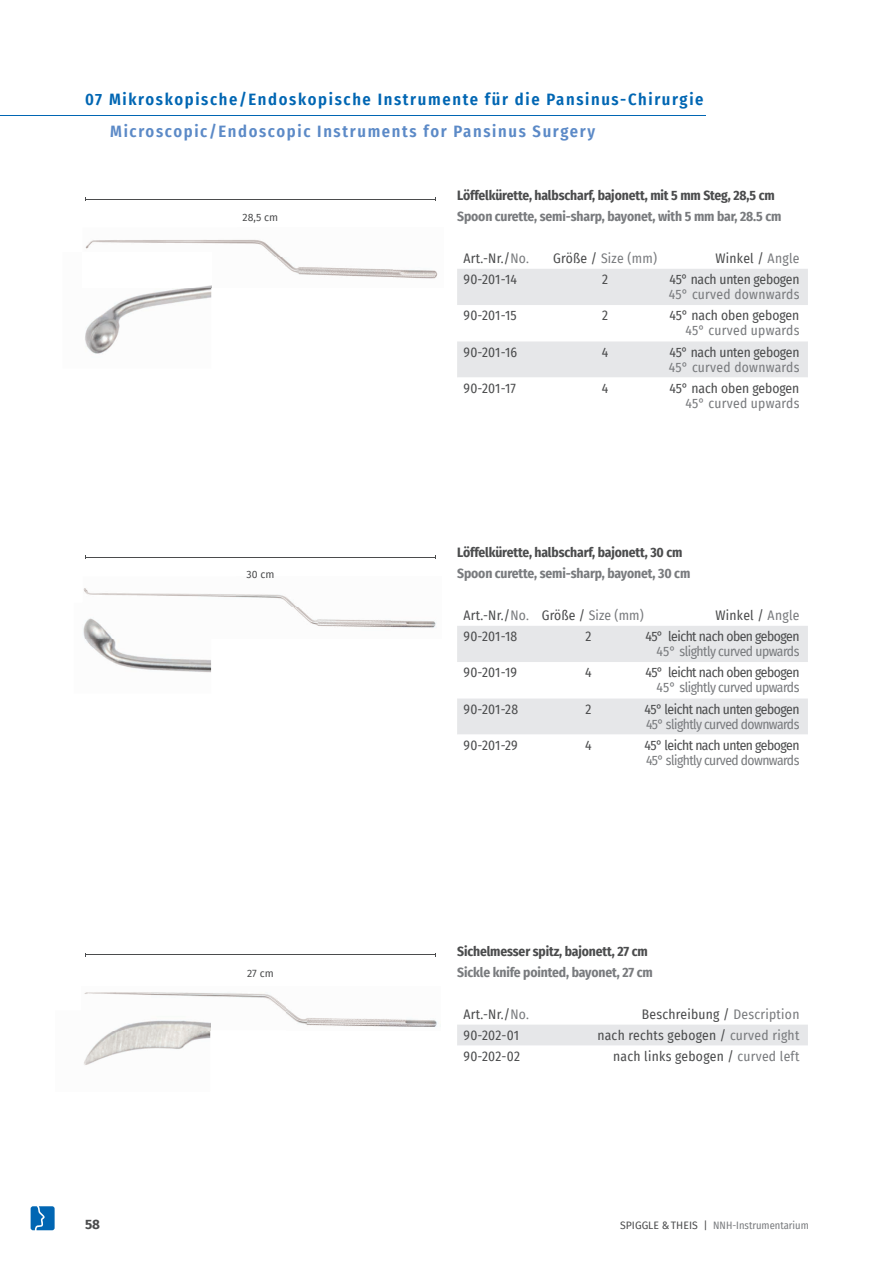
<style>
.page{position:relative;width:893px;height:1263px;background:#fff}
.page>*{position:absolute;margin:0;border:0;box-sizing:border-box;transform-origin:0 0}
.t1{font:600 16.5px "Fira Sans Condensed";letter-spacing:.1em;color:#0166b3}
.t2{font:600 16.5px "Fira Sans Condensed";letter-spacing:.1em;color:#5c8ac7}
.t3{font:13.5px "Fira Sans Condensed";color:#4b4c4d}
.t4{font:700 13.5px "Fira Sans Condensed";letter-spacing:-.01em;color:#4b4c4d}
.t5{font:700 13.5px "Fira Sans Condensed";letter-spacing:-.01em;color:#797b7e}
.t6{font:13.5px "Fira Sans Condensed";letter-spacing:.02em;color:#4b4c4d}
.t7{font:13.5px "Fira Sans Condensed";letter-spacing:-.035em;color:#797b7e}
.t8{font:13.5px "Fira Sans Condensed";letter-spacing:-.035em;color:#4b4c4d}
.t9{font:13.5px "Fira Sans Condensed";letter-spacing:.02em;color:#797b7e}
.t10{font:700 13.5px "Fira Sans";color:#4b4c4d}
.t11{font:10.5px "Fira Sans Condensed";color:#797b7e}
.t12{font:10.5px "Fira Sans";color:#4b4c4d}
.s1{color:#797b7e}
.s2{color:#4b4c4d}
.s3{font-family:"Fira Sans";color:#4b4c4d}
</style>
<div class="page">
<svg style="left:457px;top:269px;width:351px;height:108px"></svg>
<svg style="left:457px;top:626px;width:351px;height:108px"></svg>
<div style="left:457px;top:1025px;width:351px;height:21px;background:#e6e7e9"></div>
<hr style="left:0;top:116px;width:706px;height:1px;background:#0166b3">
<img style="left:85px;top:239px;width:196px;height:18px">
<img style="left:392px;top:269px;width:46px;height:10px">
<img style="left:211px;top:257px;width:181px;height:30px">
<img style="left:85px;top:287px;width:126px;height:67px">
<img style="left:85px;top:252px;width:126px;height:35px">
<img style="left:83px;top:588px;width:214px;height:19px">
<img style="left:390px;top:620px;width:46px;height:8px">
<img style="left:293px;top:607px;width:97px;height:20px">
<img style="left:84px;top:638px;width:127px;height:35px">
<img style="left:83px;top:603px;width:128px;height:35px">
<img style="left:84px;top:992px;width:100px;height:4px">
<img style="left:184px;top:992px;width:253px;height:38px">
<img style="left:84px;top:1030px;width:126px;height:35px">
<img style="left:115px;top:1010px;width:95px;height:20px">
<hr style="left:85px;top:199px;width:350px;height:1px;background:#4b4c4d">
<hr style="left:85px;top:557px;width:350px;height:1px;background:#4b4c4d">
<hr style="left:85px;top:954px;width:350px;height:1px;background:#4b4c4d">
<svg style="left:31px;top:1206px;width:24px;height:24px"></svg>
<p class="t1" style="left:85px;top:86px;width:620px">07 Mikroskopische/Endoskopische Instrumente für die Pansinus-Chirurgie</p>
<p class="t2" style="left:110px;top:117px;width:486px">Microscopic/Endoscopic Instruments for Pansinus Surgery</p>
<p class="t12" style="left:243px;top:209px;width:37px">28,5 cm</p>
<p class="t12" style="left:246px;top:566px;width:29px">30 cm</p>
<p class="t12" style="left:247px;top:965px;width:28px">27 cm</p>
<p class="t4" style="left:457px;top:184px;width:319px">Löffelkürette, halbscharf, bajonett, mit 5 mm Steg, 28,5 cm</p>
<p class="t5" style="left:457px;top:205px;width:326px">Spoon curette, semi-sharp, bayonet, with 5 mm bar, 28.5 cm</p>
<p class="t3" style="left:463px;top:248px;width:67px">Art.-Nr./<span class="s1">No.</span></p>
<p class="t9" style="left:553px;top:248px;width:105px"><span class="s2">Größe /</span> Size (mm)</p>
<p class="t6" style="left:715px;top:248px;width:85px">Winkel / <span class="s1">Angle</span></p>
<p class="t3" style="left:463px;top:269px;width:55px">90-201-14</p>
<p class="t3" style="left:602px;top:269px;width:7px">2</p>
<p class="t3" style="left:670px;top:269px;width:131px">45° nach unten gebogen</p>
<p class="t9" style="left:669px;top:284px;width:132px">45° curved downwards</p>
<p class="t3" style="left:463px;top:305px;width:55px">90-201-15</p>
<p class="t3" style="left:602px;top:305px;width:7px">2</p>
<p class="t3" style="left:669px;top:305px;width:131px">45° nach oben gebogen</p>
<p class="t9" style="left:685px;top:320px;width:115px">45° curved upwards</p>
<p class="t3" style="left:463px;top:342px;width:55px">90-201-16</p>
<p class="t3" style="left:602px;top:342px;width:8px">4</p>
<p class="t3" style="left:670px;top:342px;width:131px">45° nach unten gebogen</p>
<p class="t9" style="left:669px;top:357px;width:132px">45° curved downwards</p>
<p class="t3" style="left:463px;top:378px;width:54px">90-201-17</p>
<p class="t3" style="left:602px;top:378px;width:8px">4</p>
<p class="t3" style="left:669px;top:378px;width:131px">45° nach oben gebogen</p>
<p class="t9" style="left:685px;top:393px;width:115px">45° curved upwards</p>
<p class="t4" style="left:457px;top:540px;width:227px">Löffelkürette, halbscharf, bajonett, 30 cm</p>
<p class="t5" style="left:457px;top:562px;width:235px">Spoon curette, semi-sharp, bayonet, 30 cm</p>
<p class="t3" style="left:463px;top:605px;width:182px">Art.-Nr./<span class="s1">No.</span> Größe / <span class="s1">Size (mm)</span></p>
<p class="t6" style="left:715px;top:605px;width:85px">Winkel / <span class="s1">Angle</span></p>
<p class="t3" style="left:463px;top:626px;width:55px">90-201-18</p>
<p class="t3" style="left:585px;top:626px;width:7px">2</p>
<p class="t8" style="left:645px;top:626px;width:155px">45° leicht nach oben gebogen</p>
<p class="t7" style="left:656px;top:641px;width:145px">45° slightly curved upwards</p>
<p class="t3" style="left:463px;top:662px;width:55px">90-201-19</p>
<p class="t3" style="left:585px;top:662px;width:8px">4</p>
<p class="t8" style="left:645px;top:662px;width:155px">45° leicht nach oben gebogen</p>
<p class="t7" style="left:656px;top:677px;width:145px">45° slightly curved upwards</p>
<p class="t3" style="left:463px;top:699px;width:56px">90-201-28</p>
<p class="t3" style="left:585px;top:699px;width:7px">2</p>
<p class="t8" style="left:644px;top:699px;width:156px">45° leicht nach unten gebogen</p>
<p class="t7" style="left:646px;top:714px;width:155px">45° slightly curved downwards</p>
<p class="t3" style="left:463px;top:735px;width:56px">90-201-29</p>
<p class="t3" style="left:585px;top:735px;width:8px">4</p>
<p class="t8" style="left:644px;top:735px;width:156px">45° leicht nach unten gebogen</p>
<p class="t7" style="left:646px;top:750px;width:155px">45° slightly curved downwards</p>
<p class="t4" style="left:457px;top:940px;width:192px">Sichelmesser spitz, bajonett, 27 cm</p>
<p class="t5" style="left:457px;top:961px;width:197px">Sickle knife pointed, bayonet, 27 cm</p>
<p class="t3" style="left:463px;top:1004px;width:67px">Art.-Nr./<span class="s1">No.</span></p>
<p class="t6" style="left:642px;top:1004px;width:159px">Beschreibung / <span class="s1">Description</span></p>
<p class="t3" style="left:463px;top:1025px;width:57px">90-202-01</p>
<p class="t6" style="left:597px;top:1025px;width:204px">nach rechts gebogen / <span class="s1">curved right</span></p>
<p class="t3" style="left:463px;top:1046px;width:58px">90-202-02</p>
<p class="t6" style="left:613px;top:1046px;width:188px">nach links gebogen / <span class="s1">curved left</span></p>
<p class="t10" style="left:85px;top:1212px;width:17px">58</p>
<p class="t11" style="left:620px;top:1217px;width:190px"><span class="s3">SPIGGLE &amp; THEIS |</span> NNH-Instrumentarium</p>
</div>
